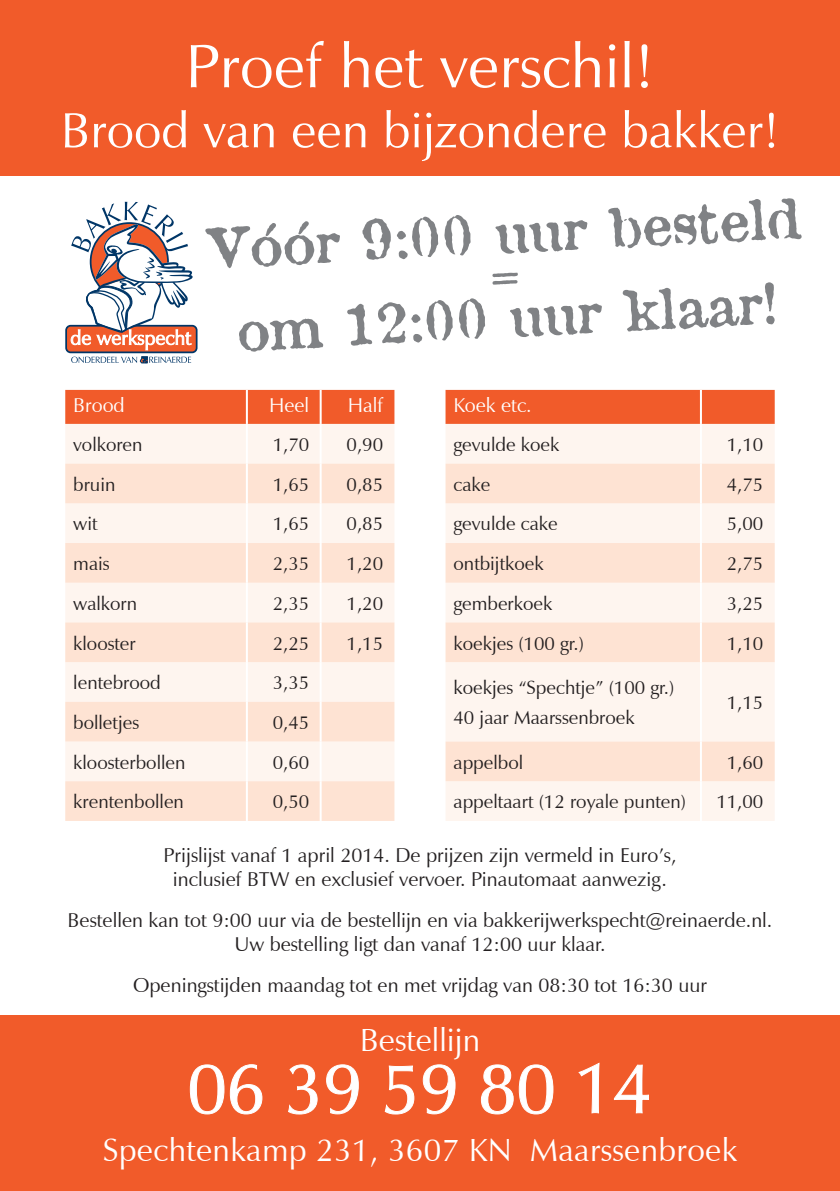
<style>
.page{position:relative;width:840px;height:1191px;background:#fff}
.page>*{position:absolute;margin:0;border:0;box-sizing:border-box;transform-origin:0 0}
.t1{font:72px "Zapf Humanist 601 BT";letter-spacing:-.01em;color:#fff}
.t2{font:62px "Zapf Humanist 601 BT";color:#fff}
.t3{font:54px "Attic";color:#808285}
.t4{font:50px "Zapf Humanist 601 BT";color:#fff}
.t5{font:32px "Zapf Humanist 601 BT";letter-spacing:.01em;color:#fff}
.t6{font:20px/24px "Zapf Humanist 601 BT";color:#231f20;text-align:center}
.t7{font:20px "Zapf Humanist 601 BT";color:#fff}
.t8{font:19px "Zapf Humanist 601 BT";color:#231f20}
</style>
<div class="page">
<div style="left:0;top:0;width:839px;height:176px;background:#f15b2a"></div>
<div style="left:0;top:1015px;width:839px;height:176px;background:#f15b2a"></div>
<svg style="left:189px;top:1064px;width:73px;height:50px"></svg>
<svg style="left:288px;top:1064px;width:30px;height:50px"></svg>
<svg style="left:326px;top:1064px;width:33px;height:50px"></svg>
<svg style="left:384px;top:1065px;width:30px;height:49px"></svg>
<svg style="left:422px;top:1064px;width:33px;height:50px"></svg>
<svg style="left:480px;top:1064px;width:73px;height:50px"></svg>
<svg style="left:578px;top:1063px;width:21px;height:50px"></svg>
<svg style="left:613px;top:1064px;width:36px;height:49px"></svg>
<div style="left:65px;top:390px;width:329px;height:34px;background:#f15b2a"></div>
<div style="left:65px;top:424px;width:329px;height:39px;background:#fef5ef"></div>
<svg style="left:65px;top:463px;width:329px;height:358px;fill:#fee3d3"></svg>
<hr style="left:246px;top:390px;width:2px;height:34px;background:#fff">
<hr style="left:319px;top:390px;width:2px;height:34px;background:#fff">
<hr style="left:246px;top:424px;width:2px;height:39px;background:#fff">
<hr style="left:319px;top:424px;width:2px;height:39px;background:#fff">
<hr style="left:246px;top:463px;width:2px;height:40px;background:#fff">
<hr style="left:319px;top:463px;width:2px;height:40px;background:#fff">
<hr style="left:246px;top:503px;width:2px;height:40px;background:#fff">
<hr style="left:319px;top:503px;width:2px;height:40px;background:#fff">
<hr style="left:246px;top:543px;width:2px;height:40px;background:#fff">
<hr style="left:319px;top:543px;width:2px;height:40px;background:#fff">
<hr style="left:246px;top:583px;width:2px;height:39px;background:#fff">
<hr style="left:319px;top:583px;width:2px;height:39px;background:#fff">
<hr style="left:246px;top:622px;width:2px;height:40px;background:#fff">
<hr style="left:319px;top:622px;width:2px;height:40px;background:#fff">
<hr style="left:246px;top:662px;width:2px;height:40px;background:#fff">
<hr style="left:319px;top:662px;width:2px;height:40px;background:#fff">
<hr style="left:246px;top:702px;width:2px;height:39px;background:#fff">
<hr style="left:319px;top:702px;width:2px;height:39px;background:#fff">
<hr style="left:246px;top:741px;width:2px;height:40px;background:#fff">
<hr style="left:319px;top:741px;width:2px;height:40px;background:#fff">
<hr style="left:246px;top:781px;width:2px;height:40px;background:#fff">
<hr style="left:319px;top:781px;width:2px;height:40px;background:#fff">
<div style="left:445px;top:390px;width:329px;height:34px;background:#f15b2a"></div>
<div style="left:445px;top:424px;width:329px;height:397px;background:#fef5ef"></div>
<svg style="left:445px;top:463px;width:329px;height:318px;fill:#fef0e7"></svg>
<hr style="left:699px;top:390px;width:2px;height:34px;background:#fff">
<hr style="left:699px;top:424px;width:2px;height:39px;background:#fff">
<hr style="left:699px;top:463px;width:2px;height:40px;background:#fff">
<hr style="left:699px;top:503px;width:2px;height:40px;background:#fff">
<hr style="left:699px;top:543px;width:2px;height:40px;background:#fff">
<hr style="left:699px;top:583px;width:2px;height:39px;background:#fff">
<hr style="left:699px;top:622px;width:2px;height:40px;background:#fff">
<hr style="left:699px;top:662px;width:2px;height:79px;background:#fff">
<hr style="left:699px;top:741px;width:2px;height:40px;background:#fff">
<hr style="left:699px;top:781px;width:2px;height:40px;background:#fff">
<div style="left:66px;top:326px;width:130px;height:26px;background:#f15b2a;border-radius:5px"></div>
<div style="left:65px;top:325px;width:132px;height:28px;border:2px solid #003667;border-radius:5px"></div>
<svg style="left:71px;top:202px;width:121px;height:148px"></svg>
<svg style="left:71px;top:356px;width:120px;height:7px"></svg>
<p class="t2" style="left:185px;top:28px;width:470px">Proef het verschil!</p>
<p class="t4" style="left:60px;top:99px;width:720px">Brood van een bijzondere bakker!</p>
<p class="t3" style="left:203px;top:213px;width:597px;rotate:-3deg">Vóór 9:00 uur besteld</p>
<p class="t3" style="left:235px;top:295px;width:542px;rotate:-3deg">om 12:00 uur klaar!</p>
<p class="t7" style="left:73px;top:392px;width:53px">Brood</p>
<p class="t7" style="left:269px;top:392px;width:42px">Heel</p>
<p class="t7" style="left:348px;top:392px;width:37px">Half</p>
<p class="t8" style="left:73px;top:433px;width:71px">volkoren</p>
<p class="t8" style="left:272px;top:433px;width:38px">1,70</p>
<p class="t8" style="left:346px;top:433px;width:38px">0,90</p>
<p class="t8" style="left:73px;top:472px;width:44px">bruin</p>
<p class="t8" style="left:272px;top:472px;width:38px">1,65</p>
<p class="t8" style="left:346px;top:472px;width:38px">0,85</p>
<p class="t8" style="left:73px;top:512px;width:26px">wit</p>
<p class="t8" style="left:272px;top:512px;width:38px">1,65</p>
<p class="t8" style="left:346px;top:512px;width:38px">0,85</p>
<p class="t8" style="left:73px;top:552px;width:38px">mais</p>
<p class="t8" style="left:272px;top:552px;width:38px">2,35</p>
<p class="t8" style="left:346px;top:552px;width:38px">1,20</p>
<p class="t8" style="left:73px;top:591px;width:65px">walkorn</p>
<p class="t8" style="left:272px;top:591px;width:38px">2,35</p>
<p class="t8" style="left:346px;top:591px;width:38px">1,20</p>
<p class="t8" style="left:73px;top:631px;width:64px">klooster</p>
<p class="t8" style="left:272px;top:631px;width:38px">2,25</p>
<p class="t8" style="left:346px;top:631px;width:38px">1,15</p>
<p class="t8" style="left:73px;top:671px;width:89px">lentebrood</p>
<p class="t8" style="left:272px;top:671px;width:38px">3,35</p>
<p class="t8" style="left:73px;top:710px;width:67px">bolletjes</p>
<p class="t8" style="left:272px;top:710px;width:38px">0,45</p>
<p class="t8" style="left:73px;top:750px;width:114px">kloosterbollen</p>
<p class="t8" style="left:272px;top:750px;width:38px">0,60</p>
<p class="t8" style="left:73px;top:790px;width:112px">krentenbollen</p>
<p class="t8" style="left:272px;top:790px;width:38px">0,50</p>
<p class="t7" style="left:453px;top:392px;width:80px">Koek etc.</p>
<p class="t8" style="left:453px;top:433px;width:107px">gevulde koek</p>
<p class="t8" style="left:726px;top:433px;width:38px">1,10</p>
<p class="t8" style="left:453px;top:472px;width:38px">cake</p>
<p class="t8" style="left:726px;top:472px;width:38px">4,75</p>
<p class="t8" style="left:453px;top:512px;width:106px">gevulde cake</p>
<p class="t8" style="left:726px;top:512px;width:38px">5,00</p>
<p class="t8" style="left:453px;top:552px;width:92px">ontbijtkoek</p>
<p class="t8" style="left:726px;top:552px;width:38px">2,75</p>
<p class="t8" style="left:453px;top:591px;width:100px">gemberkoek</p>
<p class="t8" style="left:726px;top:591px;width:38px">3,25</p>
<p class="t8" style="left:453px;top:631px;width:132px">koekjes (100 gr.)</p>
<p class="t8" style="left:726px;top:631px;width:38px">1,10</p>
<p class="t8" style="left:453px;top:675px;width:222px">koekjes “Spechtje” (100 gr.)</p>
<p class="t8" style="left:453px;top:705px;width:183px">40 jaar Maarssenbroek</p>
<p class="t8" style="left:726px;top:690px;width:38px">1,15</p>
<p class="t8" style="left:453px;top:750px;width:71px">appelbol</p>
<p class="t8" style="left:726px;top:750px;width:38px">1,60</p>
<p class="t8" style="left:453px;top:790px;width:234px">appeltaart (12 royale punten)</p>
<p class="t8" style="left:716px;top:790px;width:48px">11,00</p>
<p class="t6" style="left:163px;top:842px;width:514px">Prijslijst vanaf 1 april 2014. De prijzen zijn vermeld in Euro’s, inclusief BTW en exclusief vervoer. Pinautomaat aanwezig.</p>
<p class="t6" style="left:68px;top:907px;width:705px">Bestellen kan tot 9:00 uur via de bestellijn en via bakkerijwerkspecht@reinaerde.nl.<br>Uw bestelling ligt dan vanaf 12:00 uur klaar.</p>
<p class="t6" style="left:133px;top:972px;width:575px">Openingstijden maandag tot en met vrijdag van 08:30 tot 16:30 uur</p>
<p class="t5" style="left:359px;top:1020px;width:122px">Bestellijn</p>
<p class="t1" style="left:187px;top:1043px;width:466px">06 39 59 80 14</p>
<p class="t5" style="left:103px;top:1130px;width:635px">Spechtenkamp 231, 3607 KN Maarssenbroek</p>
</div>
